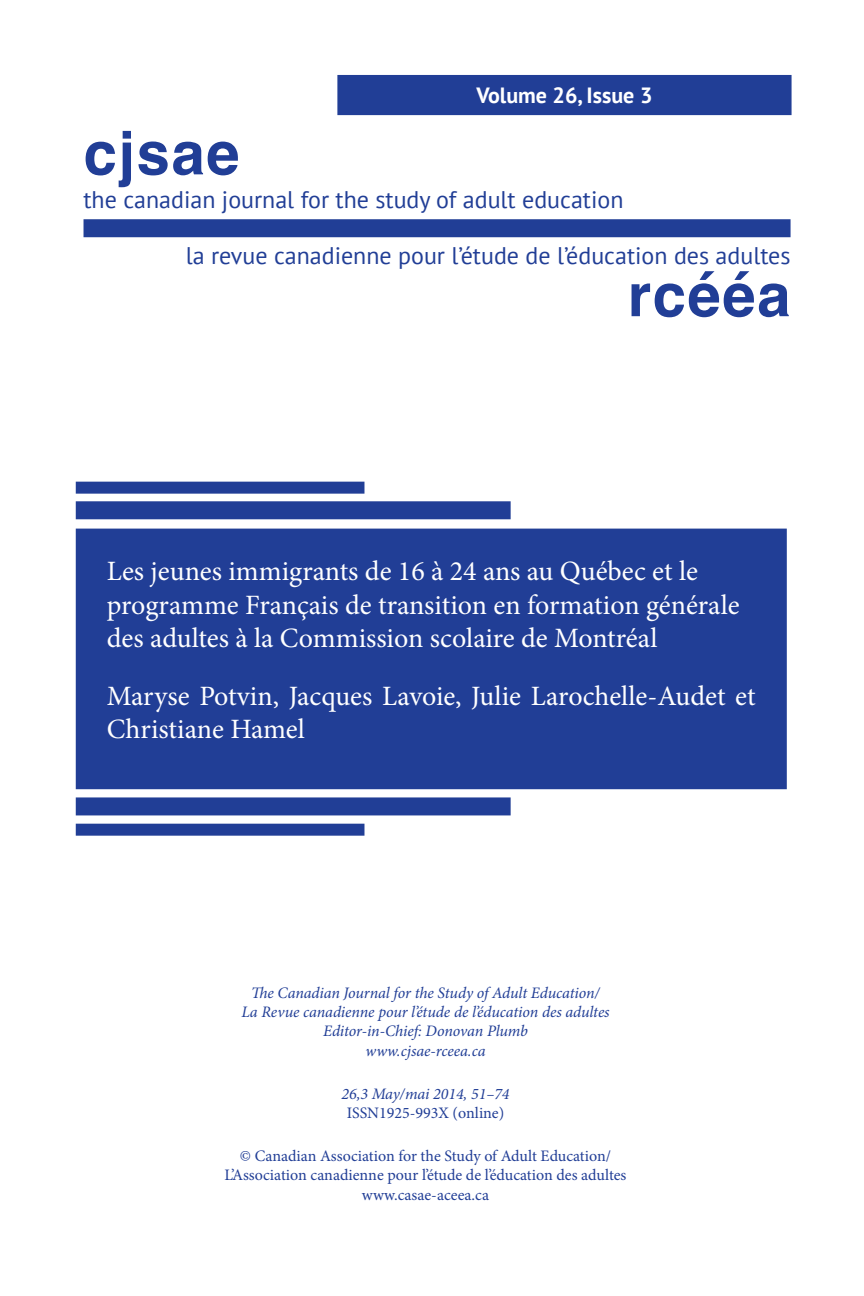
<style>
.page{position:relative;width:864px;height:1296px;background:#fff}
.page>*{position:absolute;margin:0;border:0;box-sizing:border-box;transform-origin:0 0}
.t1{font:700 60px "Helvetica";letter-spacing:.025em;color:#213e96}
.t2{font:28px/33.6px "Minion Pro";color:#fff}
.t3{font:24px "PT Sans";color:#213e96}
.t4{font:700 22px "PT Sans";color:#fff}
.t5{font:italic 16px/19.2px "Minion Pro";letter-spacing:-.005em;color:#213e96;text-align:center}
.t6{font:16px/19.2px "Minion Pro";color:#213e96;text-align:center}
</style>
<div class="page">
<div style="left:76px;top:482px;width:288px;height:12px;background:#213e96"></div>
<div style="left:76px;top:501px;width:435px;height:18px;background:#213e96"></div>
<div style="left:76px;top:824px;width:288px;height:12px;background:#213e96"></div>
<div style="left:76px;top:797px;width:435px;height:18px;background:#213e96"></div>
<div style="left:84px;top:219px;width:707px;height:18px;background:#213e96"></div>
<div style="left:338px;top:76px;width:453px;height:38px;background:#213e96"></div>
<div style="left:337px;top:75px;width:455px;height:40px;border:2px solid #213e96"></div>
<div style="left:78px;top:531px;width:707px;height:256px;background:#213e96"></div>
<div style="left:76px;top:529px;width:711px;height:260px;border:4px solid #213e96"></div>
<h1 class="t1" style="left:84px;top:105px;width:158px">cjsae</h1>
<p class="t4" style="left:476px;top:81px;width:178px">Volume 26, Issue 3</p>
<p class="t3" style="left:84px;top:184px;width:542px">the canadian journal for the study of adult education</p>
<p class="t3" style="left:186px;top:240px;width:606px">la revue canadienne pour l’étude de l’éducation des adultes</p>
<h1 class="t1" style="left:628px;top:247px;width:164px">rcééa</h1>
<p class="t2" style="left:107px;top:554px;width:634px">Les jeunes immigrants de 16 à 24 ans au Québec et le programme Français de transition en formation générale des adultes à la Commission scolaire de Montréal</p>
<p class="t2" style="left:107px;top:679px;width:650px">Maryse Potvin, Jacques Lavoie, Julie Larochelle-Audet et<br>Christiane Hamel</p>
<p class="t5" style="left:241px;top:983px;width:370px">The Canadian Journal for the Study of Adult Education/ La Revue canadienne pour l’étude de l’éducation des adultes Editor-in-Chief: Donovan Plumb<br>www.cjsae-rceea.ca</p>
<p class="t5" style="left:341px;top:1084px;width:170px">26,3 May/mai 2014, 51–74</p>
<p class="t6" style="left:347px;top:1103px;width:159px">ISSN1925-993X (online)</p>
<p class="t6" style="left:225px;top:1147px;width:403px">© Canadian Association for the Study of Adult Education/<br>L’Association canadienne pour l’étude de l’éducation des adultes www.casae-aceea.ca</p>
</div>
